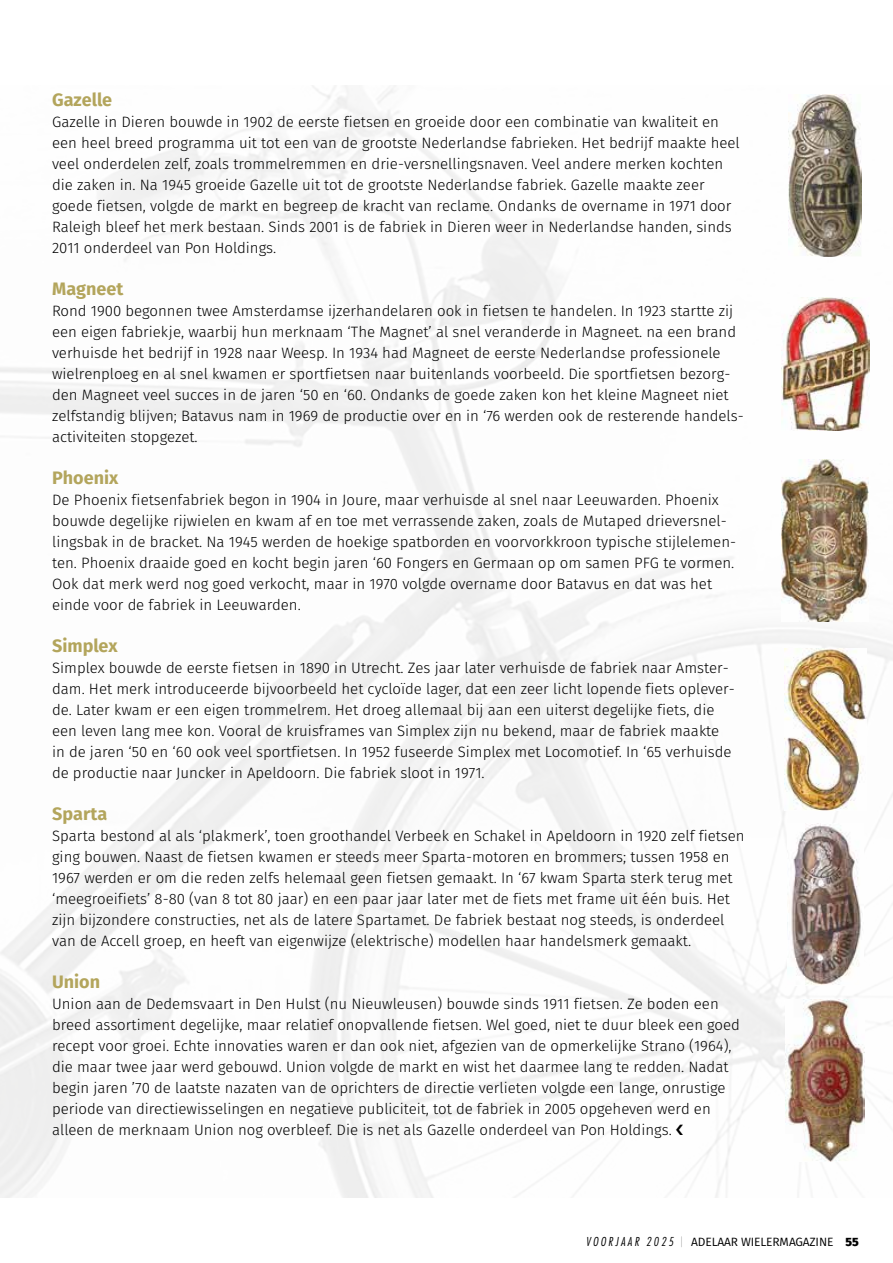
<style>
.page{position:relative;width:893px;height:1263px;background:#fff}
.page>*{position:absolute;margin:0;border:0;box-sizing:border-box;transform-origin:0 0}
.t1{font:700 18px "Fira Sans";color:#b3a55c}
.t2{font:300 15px/21px "Fira Sans";color:#000}
.t3{font:12px "Fira Sans";letter-spacing:-.01em;color:#000}
.s1{font-family:"Futura Std";font-weight:300;font-style:italic;font-stretch:condensed}
.s2{font-family:"Fira Sans Hair"}
.s3{font-weight:800}
</style>
<div class="page">
<img style="left:0;top:85px;width:893px;height:1112px">
<img style="left:789px;top:94px;width:73px;height:162px">
<img style="left:781px;top:297px;width:88px;height:133px">
<img style="left:782px;top:459px;width:86px;height:162px">
<img style="left:784px;top:648px;width:82px;height:162px">
<img style="left:785px;top:999px;width:80px;height:162px">
<img style="left:787px;top:824px;width:76px;height:162px">
<svg style="left:676px;top:1124px;width:7px;height:11px"></svg>
<p class="t1" style="left:52px;top:87px;width:62px">Gazelle</p>
<p class="t2" style="left:52px;top:111px;width:689px">Gazelle in Dieren bouwde in 1902 de eerste fietsen en groeide door een combinatie van kwaliteit en een heel breed programma uit tot een van de grootste Nederlandse fabrieken. Het bedrijf maakte heel veel onderdelen zelf, zoals trommelremmen en drie-versnellingsnaven. Veel andere merken kochten die zaken in. Na 1945 groeide Gazelle uit tot de grootste Nederlandse fabriek. Gazelle maakte zeer goede fietsen, volgde de markt en begreep de kracht van reclame. Ondanks de overname in 1971 door Raleigh bleef het merk bestaan. Sinds 2001 is de fabriek in Dieren weer in Nederlandse handen, sinds 2011 onderdeel van Pon Holdings.</p>
<p class="t1" style="left:52px;top:276px;width:73px">Magneet</p>
<p class="t2" style="left:52px;top:300px;width:693px">Rond 1900 begonnen twee Amsterdamse ijzerhandelaren ook in fietsen te handelen. In 1923 startte zij een eigen fabriekje, waarbij hun merknaam ‘The Magnet’ al snel veranderde in Magneet. na een brand verhuisde het bedrijf in 1928 naar Weesp. In 1934 had Magneet de eerste Nederlandse professionele wielrenploeg en al snel kwamen er sportfietsen naar buitenlands voorbeeld. Die sportfietsen bezorg&shy;den Magneet veel succes in de jaren ‘50 en ‘60. Ondanks de goede zaken kon het kleine Magneet niet zelfstandig blijven; Batavus nam in 1969 de productie over en in ‘76 werden ook de resterende handels&shy;activiteiten stopgezet.</p>
<p class="t1" style="left:52px;top:465px;width:68px">Phoenix</p>
<p class="t2" style="left:52px;top:489px;width:685px">De Phoenix fietsenfabriek begon in 1904 in Joure, maar verhuisde al snel naar Leeuwarden. Phoenix bouwde degelijke rijwielen en kwam af en toe met verrassende zaken, zoals de Mutaped drieversnel&shy;lingsbak in de bracket. Na 1945 werden de hoekige spatborden en voorvorkkroon typische stijlelemen&shy;ten. Phoenix draaide goed en kocht begin jaren ‘60 Fongers en Germaan op om samen PFG te vormen.<br>Ook dat merk werd nog goed verkocht, maar in 1970 volgde overname door Batavus en dat was het einde voor de fabriek in Leeuwarden.</p>
<p class="t1" style="left:52px;top:633px;width:67px">Simplex</p>
<p class="t2" style="left:52px;top:657px;width:684px">Simplex bouwde de eerste fietsen in 1890 in Utrecht. Zes jaar later verhuisde de fabriek naar Amster&shy;dam. Het merk introduceerde bijvoorbeeld het cycloïde lager, dat een zeer licht lopende fiets oplever&shy;de. Later kwam er een eigen trommelrem. Het droeg allemaal bij aan een uiterst degelijke fiets, die een leven lang mee kon. Vooral de kruisframes van Simplex zijn nu bekend, maar de fabriek maakte in de jaren ‘50 en ‘60 ook veel sportfietsen. In 1952 fuseerde Simplex met Locomotief. In ‘65 verhuisde de productie naar Juncker in Apeldoorn. Die fabriek sloot in 1971.</p>
<p class="t1" style="left:52px;top:801px;width:57px">Sparta</p>
<p class="t2" style="left:52px;top:825px;width:694px">Sparta bestond al als ‘plakmerk’, toen groothandel Verbeek en Schakel in Apeldoorn in 1920 zelf fietsen ging bouwen. Naast de fietsen kwamen er steeds meer Sparta-motoren en brommers; tussen 1958 en 1967 werden er om die reden zelfs helemaal geen fietsen gemaakt. In ‘67 kwam Sparta sterk terug met ‘meegroeifiets’ 8-80 (van 8 tot 80 jaar) en een paar jaar later met de fiets met frame uit één buis. Het zijn bijzondere constructies, net als de latere Spartamet. De fabriek bestaat nog steeds, is onderdeel van de Accell groep, en heeft van eigenwijze (elektrische) modellen haar handelsmerk gemaakt.</p>
<p class="t1" style="left:52px;top:969px;width:50px">Union</p>
<p class="t2" style="left:52px;top:993px;width:689px">Union aan de Dedemsvaart in Den Hulst (nu Nieuwleusen) bouwde sinds 1911 fietsen. Ze boden een breed assortiment degelijke, maar relatief onopvallende fietsen. Wel goed, niet te duur bleek een goed recept voor groei. Echte innovaties waren er dan ook niet, afgezien van de opmerkelijke Strano (1964), die maar twee jaar werd gebouwd. Union volgde de markt en wist het daarmee lang te redden. Nadat begin jaren ’70 de laatste nazaten van de oprichters de directie verlieten volgde een lange, onrustige periode van directiewisselingen en negatieve publiciteit, tot de fabriek in 2005 opgeheven werd en alleen de merknaam Union nog overbleef. Die is net als Gazelle onderdeel van Pon Holdings.</p>
<p class="t3" style="left:586px;top:1234px;width:275px"><span class="s1">VO O RJA A R 2 02 5</span> <span class="s2">|</span> ADELAAR WIELERMAGAZINE <span class="s3">55</span></p>
</div>
